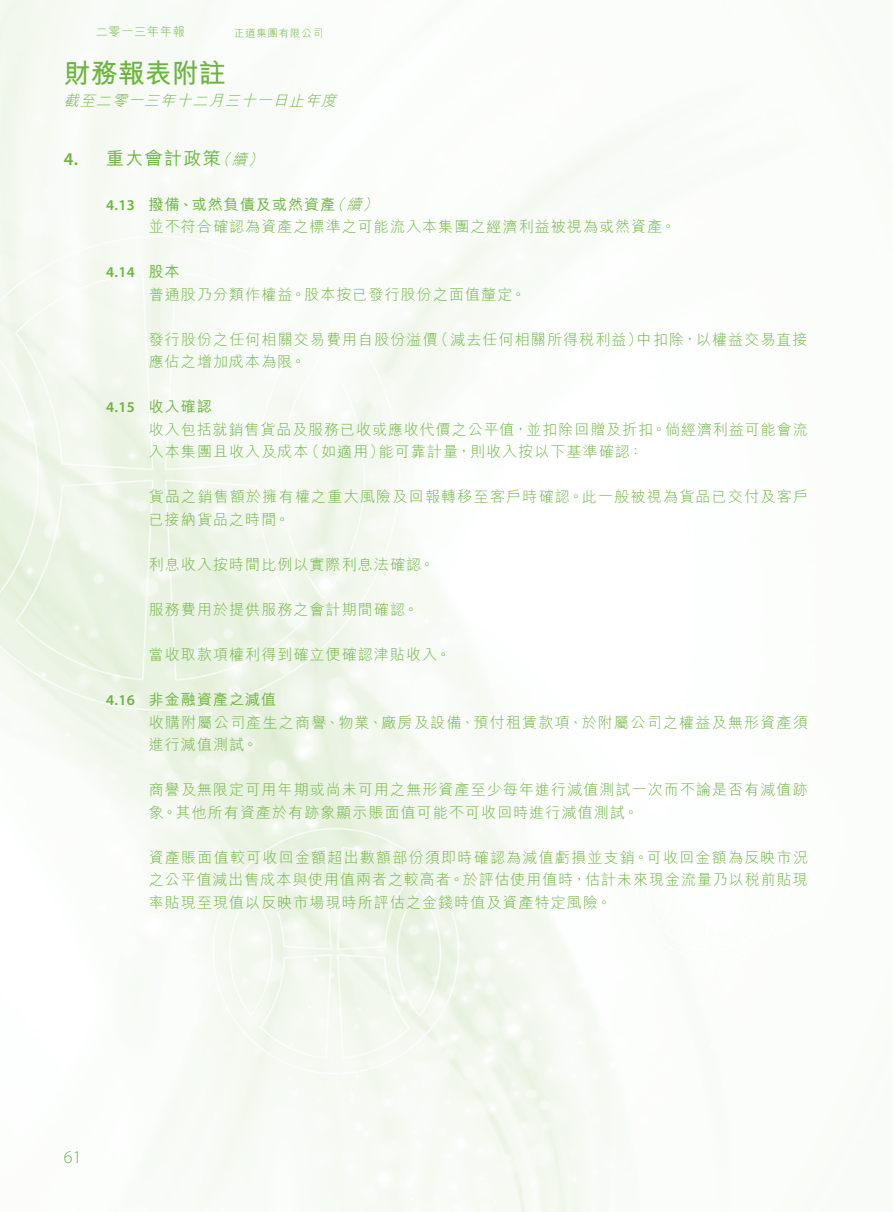
<style>
.page{position:relative;width:893px;height:1212px;background:#fff}
.page>*{position:absolute;margin:0;border:0;box-sizing:border-box;transform-origin:0 0}
.t1{font:700 27px "M Hei HK";color:#6cb43f}
.Heading_1{font:500 18px "M Hei HK";letter-spacing:.07em;color:#6cb43f}
.t2{font:300 18px "Myriad Pro";color:#6cb43f}
.Heading_1-2{font:600 18px "Myriad Pro";color:#6cb43f}
.Body_Text{font:300 15px/22.5px "M Hei HK";letter-spacing:.07em;color:#6cb43f}
.Heading_2{font:500 15px "M Hei HK";letter-spacing:.07em;color:#6cb43f}
.Heading_2-2{font:italic 300 15px "M Hei HK";color:#6cb43f}
.Heading_2-3{font:600 15px "Myriad Pro";letter-spacing:.02em;color:#6cb43f}
.Heading_1-3{font:italic 300 15px "M Hei HK";color:#6cb43f}
.t3{font:300 12px "M Hei HK";letter-spacing:.07em;color:#6cb43f}
.t4{font:300 10.5px "M Hei HK";letter-spacing:.07em;color:#6cb43f}
</style>
<div class="page">
<img style="left:0;top:0;width:694px;height:1212px">
<p class="t3" style="left:96px;top:26px;width:91px">二零一三年年報</p>
<p class="t4" style="left:234px;top:28px;width:91px">正道集團有限公司</p>
<h1 class="t1" style="left:64px;top:54px;width:163px">財務報表附註</h1>
<p class="Heading_2-2" style="left:64px;top:93px;width:278px">截至二零一三年十二月三十一日止年度</p>
<p class="Heading_1-2" style="left:64px;top:147px;width:16px">4.</p>
<p class="Heading_1" style="left:106px;top:145px;width:116px">重大會計政策</p>
<p class="Heading_1-3" style="left:215px;top:152px;width:37px">（續</p>
<p class="Heading_1-3" style="left:248px;top:152px;width:20px">(</p>
<p class="Heading_2-3" style="left:106px;top:195px;width:30px">4.13</p>
<p class="Heading_2-3" style="left:106px;top:263px;width:30px">4.14</p>
<p class="Heading_2-3" style="left:106px;top:398px;width:30px">4.15</p>
<p class="Heading_2-3" style="left:106px;top:690px;width:30px">4.16</p>
<p class="Heading_2" style="left:149px;top:193px;width:188px">撥備、或然負債及或然資產</p>
<p class="Heading_2-2" style="left:330px;top:197px;width:37px">（續</p>
<p class="Heading_2-2" style="left:362px;top:197px;width:20px">(</p>
<p class="Body_Text" style="left:149px;top:215px;width:528px">並不符合確認為資產之標準之可能流入本集團之經濟利益被視為或然資產。</p>
<p class="Heading_2" style="left:149px;top:261px;width:33px">股本</p>
<p class="Body_Text" style="left:149px;top:283px;width:378px">普通股乃分類作權益。股本按已發行股份之面值釐定。</p>
<p class="Body_Text" style="left:434px;top:328px;width:211px">（減去任何相關所得稅利益）</p>
<p class="Body_Text" style="left:149px;top:328px;width:290px">發行股份之任何相關交易費用自股份溢價應佔之增加成本為限。</p>
<p class="Heading_2" style="left:149px;top:396px;width:65px">收入確認</p>
<p class="Body_Text" style="left:637px;top:328px;width:172px">中扣除，以權益交易直接</p>
<p class="Body_Text" style="left:379px;top:418px;width:430px;text-indent:-230px">收入包括就銷售貨品及服務已收或應收代價之公平值，並扣除回贈及折扣。倘經濟利益可能會流能可靠計量，則收入按以下基準確認：</p>
<p class="Body_Text" style="left:304px;top:440px;width:82px">（如適用）</p>
<p class="Body_Text" style="left:149px;top:440px;width:161px">入本集團且收入及成本</p>
<p class="Body_Text" style="left:149px;top:485px;width:661px">貨品之銷售額於擁有權之重大風險及回報轉移至客戶時確認。此一般被視為貨品已交付及客戶已接納貨品之時間。</p>
<p class="Body_Text" style="left:149px;top:553px;width:287px">利息收入按時間比例以實際利息法確認。</p>
<p class="Body_Text" style="left:149px;top:598px;width:271px">服務費用於提供服務之會計期間確認。</p>
<p class="Body_Text" style="left:149px;top:643px;width:303px">當收取款項權利得到確立便確認津貼收入。</p>
<p class="Heading_2" style="left:149px;top:688px;width:129px">非金融資產之減值</p>
<p class="Body_Text" style="left:149px;top:710px;width:661px">收購附屬公司產生之商譽、物業、廠房及設備、預付租賃款項、於附屬公司之權益及無形資產須進行減值測試。</p>
<p class="Body_Text" style="left:149px;top:778px;width:660px">商譽及無限定可用年期或尚未可用之無形資產至少每年進行減值測試一次而不論是否有減值跡象。其他所有資產於有跡象顯示賬面值可能不可收回時進行減值測試。</p>
<p class="Body_Text" style="left:149px;top:845px;width:661px;text-align:justify">資產賬面值較可收回金額超出數額部份須即時確認為減值虧損並支銷。可收回金額為反映市況之公平值減出售成本與使用值兩者之較高者。於評估使用值時，估計未來現金流量乃以稅前貼現率貼現至現值以反映市場現時所評估之金錢時值及資產特定風險。</p>
<p class="t2" style="left:64px;top:1146px;width:19px">61</p>
</div>
